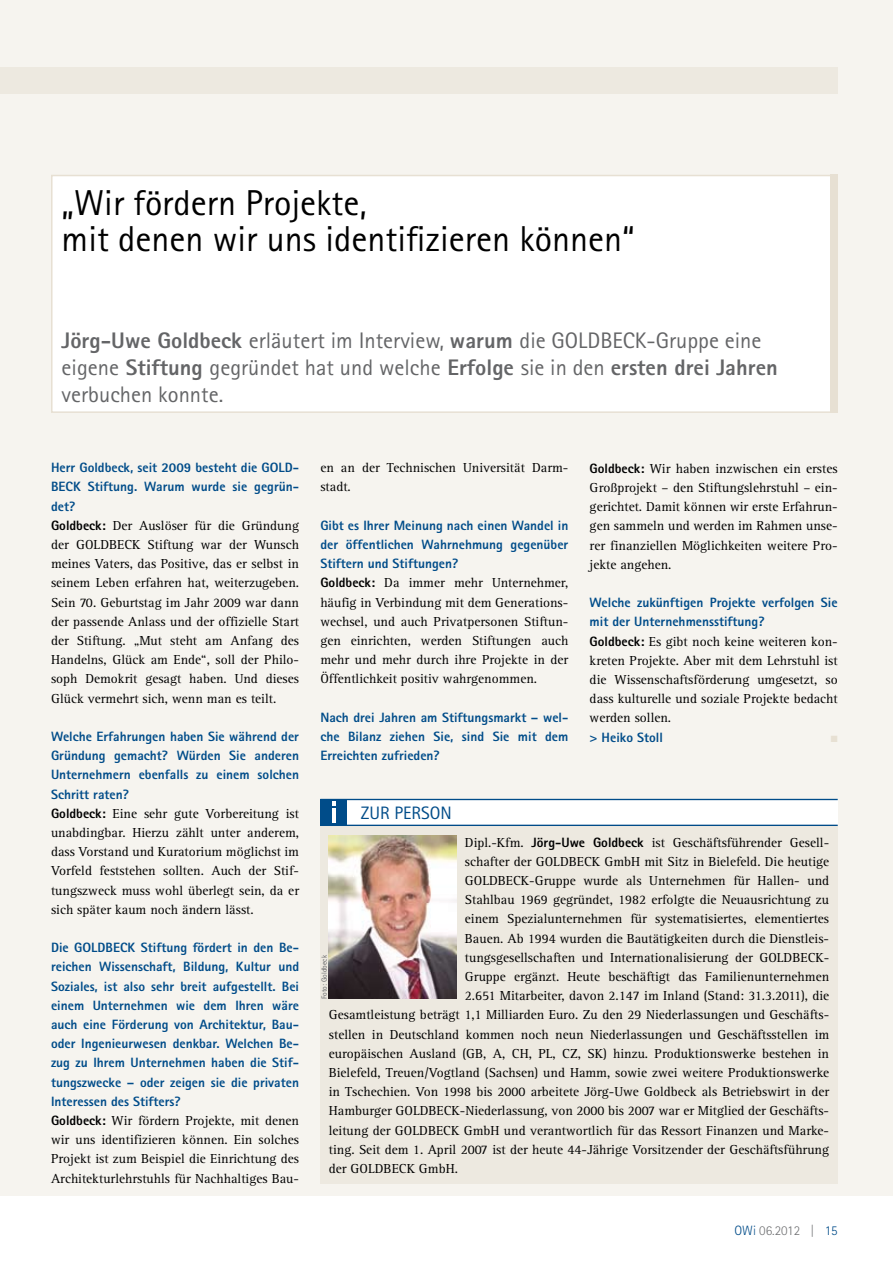
<style>
.page{position:relative;width:893px;height:1263px;background:#fff}
.page>*{position:absolute;margin:0;border:0;box-sizing:border-box;transform-origin:0 0}
.t1{font:36px/36px "Rotis Sans Serif";color:#000}
.t2{font:22.5px/27px "Rotis Sans Serif";color:#646567}
.t3{font:18px "Rotis Sans Serif";color:#004c89}
.t4{font:13.5px/19.2px "Rotis Serif";color:#000;text-align:justify}
.t5{font:800 13.5px/19.2px "Rotis Sans Serif";color:#004c89;text-align:justify}
.t6{font:300 13.5px "Rotis Sans Serif";color:#707173}
.t7{font:9px "Zapf Dingbats";color:#e7e0d3}
.t8{font:7.5px "Rotis Sans Serif";color:#646567}
.s1{font-weight:800}
.s2{font-family:"Rotis Sans Serif";font-weight:800}
.s3{color:#004c89}
</style>
<div class="page">
<div style="left:0;top:0;width:893px;height:1195px;background:#f6f4ef"></div>
<div style="left:0;top:67px;width:838px;height:26px;background:#ede9e0"></div>
<div style="left:51px;top:175px;width:787px;height:238px;background:#fff;border:2px solid #e7e0d3"></div>
<div style="left:830px;top:175px;width:8px;height:238px;background:#e7e0d3"></div>
<div style="left:320px;top:825px;width:518px;height:358px;background:#ede9e0"></div>
<img style="left:329px;top:836px;width:127px;height:162px">
<div style="left:320px;top:799px;width:518px;height:26px;background:#fff"></div>
<hr style="left:320px;top:825px;width:518px;height:1px;background:#004c89">
<hr style="left:320px;top:799px;width:518px;height:1px;background:#004c89">
<div style="left:320px;top:799px;width:27px;height:27px;background:#004c89"></div>
<hr style="left:332px;top:808px;width:4px;height:15px;background:#fff">
<svg style="left:332px;top:802px;width:4px;height:4px"></svg>
<h1 class="t1" style="left:62px;top:185px;width:575px">„Wir fördern Projekte,<br>mit denen wir uns identifizieren können“</h1>
<h2 class="t2" style="left:62px;top:326px;width:718px"><span class="s1">Jörg-Uwe Goldbeck</span> erläutert im I nterview, <span class="s1">warum</span> die GOLDBECK-Gruppe eine eigene <span class="s1">Stiftung</span> gegründet hat und welche <span class="s1">Erfolge</span> sie in den <span class="s1">ersten drei Jahren </span>verbuchen konnte.</h2>
<p class="t5" style="left:51px;top:458px;width:250px">Herr Goldbeck, seit 2009 besteht die GOLD-BECK Stiftung. Warum wurde sie gegrün&shy;det?</p>
<p class="t4" style="left:51px;top:516px;width:250px"><span class="s2">Goldbeck:</span> Der Auslöser für die Gründung der GOLDBECK Stiftung war der Wunsch meines Vaters, das Positive, das er selbst in seinem Leben erfahren hat, weiterzugeben.<br>Sein 70. Geburtstag im Jahr 2009 war dann der passende Anlass und der offizielle Start der Stiftung. „Mut steht am Anfang des Handelns, Glück am Ende“, soll der Philo&shy;soph Demokrit gesagt haben. Und dieses Glück vermehrt sich, wenn man es teilt.</p>
<p class="t5" style="left:51px;top:726px;width:250px">Welche Erfahrungen haben Sie während der Gründung gemacht? Würden Sie anderen Unternehmern ebenfalls zu einem solchen Schritt raten?</p>
<p class="t4" style="left:51px;top:804px;width:250px"><span class="s2">Goldbeck:</span> Eine sehr gute Vorbereitung ist unabdingbar. Hierzu zählt unter anderem, dass Vorstand und Kuratorium möglichst im Vorfeld feststehen sollten. Auch der Stif&shy;tungszweck muss wohl überlegt sein, da er sich später kaum noch ändern lässt.</p>
<p class="t5" style="left:51px;top:938px;width:250px">Die GOLDBECK Stiftung fördert in den Be&shy;reichen Wissenschaft, Bildung, Kultur und Soziales, ist also sehr breit aufgestellt. Bei einem Unternehmen wie dem Ihren wäre auch eine Förderung von Architektur, Bau&shy;oder Ingenieurwesen denkbar. Welchen Be&shy;zug zu Ihrem Unternehmen haben die Stif&shy;tungszwecke – oder zeigen sie die privaten Interessen des Stifters?</p>
<p class="t4" style="left:51px;top:1111px;width:250px"><span class="s2">Goldbeck:</span> Wir fördern Projekte, mit denen wir uns identifizieren können. Ein solches Projekt ist zum Beispiel die Einrichtung des Architekturlehrstuhls für Nachhaltiges Bau-</p>
<p class="t4" style="left:320px;top:458px;width:250px">en an der Technischen Universität Darm&shy;stadt.</p>
<p class="t5" style="left:320px;top:515px;width:250px">Gibt es Ihrer Meinung nach einen Wandel in der öffentlichen Wahrnehmung gegenüber Stiftern und Stiftungen?</p>
<p class="t4" style="left:320px;top:574px;width:250px"><span class="s2">Goldbeck:</span> Da immer mehr Unternehmer, häufig in Verbindung mit dem Generations&shy;wechsel, und auch Privatpersonen Stiftun&shy;gen einrichten, werden Stiftungen auch mehr und mehr durch ihre Projekte in der Öffentlichkeit positiv wahrgenommen.</p>
<p class="t5" style="left:320px;top:707px;width:250px">Nach drei Jahren am Stiftungsmarkt – wel&shy;che Bilanz ziehen Sie, sind Sie mit dem Erreichten zufrieden?</p>
<h3 class="t3" style="left:361px;top:802px;width:92px">zur person</h3>
<p class="t4" style="left:590px;top:459px;width:250px"><span class="s2">Goldbeck:</span> Wir haben inzwischen ein erstes Großprojekt – den Stiftungslehrstuhl – ein&shy;gerichtet. Damit können wir erste Erfahrun&shy;gen sammeln und werden im Rahmen unse&shy;rer finanziellen Möglichkeiten weitere Pro&shy;jekte angehen.</p>
<p class="t5" style="left:590px;top:593px;width:250px">Welche zukünftigen Projekte verfolgen Sie mit der Unternehmensstiftung?</p>
<p class="t4" style="left:590px;top:632px;width:250px"><span class="s2">Goldbeck:</span> Es gibt noch keine weiteren kon&shy;kreten Projekte. Aber mit dem Lehrstuhl ist die Wissenschaftsförderung umgesetzt, so dass kulturelle und soziale Projekte bedacht werden sollen.</p>
<p class="t5" style="left:590px;top:727px;width:75px">&gt; Heiko Stoll</p>
<p class="t7" style="left:831px;top:734px;width:8px">■</p>
<p class="t4" style="left:465px;top:833px;width:366px">Dipl.-Kfm. <span class="s2">Jörg-Uwe Goldbeck</span> ist Geschäftsführender Gesell-</p>
<p class="t4" style="left:465px;top:852px;width:366px">schafter der GOLDBECK GmbH mit Sitz in Bielefeld. Die heutige</p>
<p class="t4" style="left:465px;top:871px;width:366px">GOLDBECK-Gruppe wurde als Unternehmen für Hallen- und</p>
<p class="t4" style="left:465px;top:890px;width:366px">Stahlbau 1969 gegründet, 1982 erfolgte die Neuausrichtung zu</p>
<p class="t4" style="left:465px;top:910px;width:366px">einem Spezialunternehmen für systematisiertes, elementiertes</p>
<p class="t4" style="left:465px;top:929px;width:366px">Bauen. Ab 1994 wurden die Bautätigkeiten durch die Dienstleis-</p>
<p class="t4" style="left:465px;top:948px;width:366px">tungsgesellschaften und Internationalisierung der GOLDBECK-</p>
<p class="t4" style="left:465px;top:967px;width:366px">Gruppe ergänzt. Heute beschäftigt das Familienunternehmen</p>
<p class="t4" style="left:465px;top:986px;width:366px">2.651 Mitarbeiter, davon 2.147 im Inland (Stand: 31.3.2011), die</p>
<p class="t4" style="left:329px;top:1006px;width:502px">Gesamtleistung beträgt 1,1 Milliarden Euro. Zu den 29 Niederlassungen und Geschäfts-</p>
<p class="t4" style="left:329px;top:1025px;width:502px">stellen in Deutschland kommen noch neun Niederlassungen und Geschäftsstellen im</p>
<p class="t4" style="left:329px;top:1044px;width:502px">europäischen Ausland (GB, A, CH, PL, CZ, SK) hinzu. Produktionswerke bestehen in</p>
<p class="t4" style="left:329px;top:1063px;width:502px">Bielefeld, Treuen/Vogtland (Sachsen) und Hamm, sowie zwei weitere Produktionswerke</p>
<p class="t4" style="left:329px;top:1082px;width:502px">in Tschechien. Von 1998 bis 2000 arbeitete Jörg-Uwe Goldbeck als Betriebswirt in der</p>
<p class="t4" style="left:329px;top:1102px;width:502px">Hamburger GOLDBECK-Niederlassung, von 2000 bis 2007 war er Mitglied der Geschäfts-</p>
<p class="t4" style="left:329px;top:1121px;width:502px">leitung der GOLDBECK GmbH und verantwortlich für das Ressort Finanzen und Marke-</p>
<p class="t4" style="left:329px;top:1140px;width:502px">ting. Seit dem 1. April 2007 ist der heute 44-Jährige Vorsitzender der Geschäftsführung</p>
<p class="t4" style="left:329px;top:1159px;width:131px">der GOLDBECK GmbH.</p>
<p class="t8" style="left:320px;top:999px;width:45px;rotate:-90deg">Foto: Goldbeck</p>
<p class="t6" style="left:734px;top:1223px;width:105px"><span class="s3">OWi</span> 06.2012 | <span class="s3">15</span></p>
</div>
